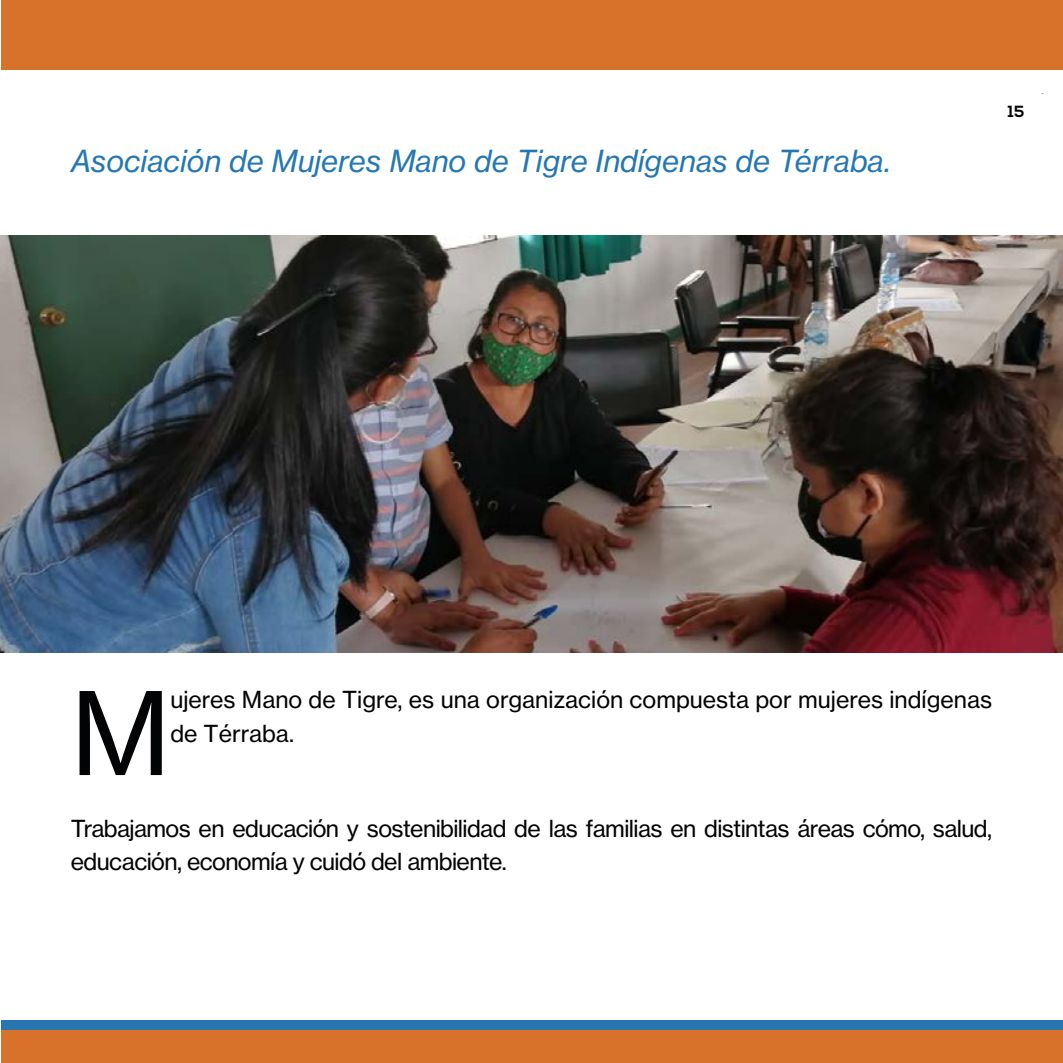
<style>
.page{position:relative;width:1063px;height:1063px;background:#fff}
.page>*{position:absolute;margin:0;border:0;box-sizing:border-box;transform-origin:0 0}
.t1{font:113px "N Haas Grotesk TX Pro 55 Rg";color:#020304}
.t2{font:30px "N Haas Grotesk TX Pro 56 It";color:#2477b4}
.t3{font:23.12px/33.4px "N Haas Grotesk TX Pro 55 Rg";letter-spacing:-.025em;color:#020304}
.t4{font:23.12px/33.4px "N Haas Grotesk TX Pro 55 Rg";color:#020304}
.t5{font:700 16.12px "Nexa";color:#000}
.t6{font:700 3.62px "Nexa";color:#000}
</style>
<div class="page">
<div style="left:1px;top:1020px;width:1061px;height:32px;background:#2776b2"></div>
<div style="left:1px;top:1px;width:1061px;height:69px;background:#d87129"></div>
<div style="left:1px;top:1031px;width:1061px;height:32px;background:#d87129"></div>
<img style="left:0;top:236px;width:1062px;height:416px">
<p class="t2" style="left:71px;top:143px;width:822px">Asociación de Mujeres Mano de Tigre Indígenas de Térraba.</p>
<p class="t5" style="left:1008px;top:103px;width:18px">15</p>
<p class="t6" style="left:1042px;top:92px;width:3px">-</p>
<h1 class="t1" style="left:71px;top:665px;width:101px">M</h1>
<p class="t4" style="left:170px;top:683px;width:823px">ujeres Mano de Tigre, es una organización compuesta por mujeres indígenas de Térraba.</p>
<p class="t3" style="left:71px;top:812px;width:923px">Trabajamos en educación y sostenibilidad de las familias en distintas áreas cómo, salud, educación, economía y cuidó del ambiente.</p>
</div>
